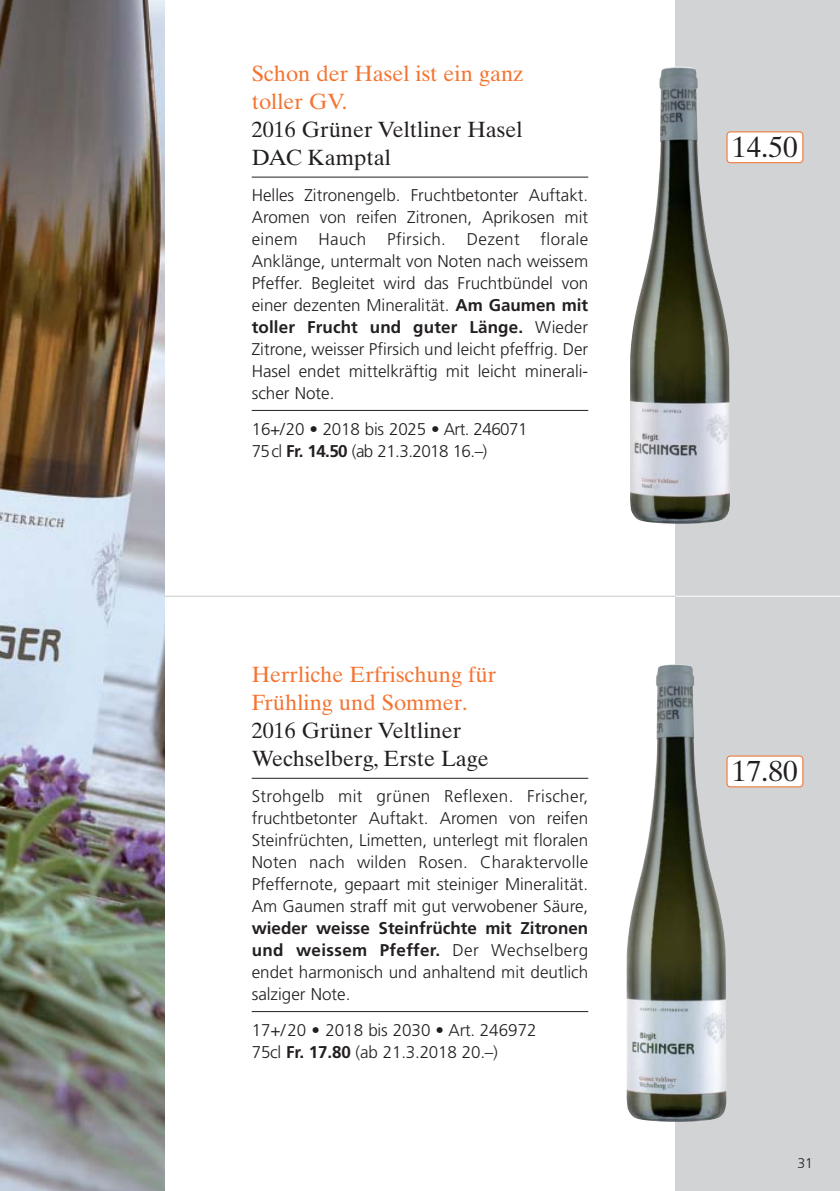
<style>
.page{position:relative;width:840px;height:1191px;background:#fff}
.page>*{position:absolute;margin:0;border:0;box-sizing:border-box;transform-origin:0 0}
.t1{font:29px "Times Ten";color:#231f20}
.t2{font:22px/28px "Times Ten";color:#231f20}
.t3{font:22px/28px "Times Ten";color:#f47431}
.t4{font:300 17px/22px "Frutiger";color:#231f20;text-align:justify}
.t5{font:300 17px/22px "Frutiger";letter-spacing:-.035em;color:#231f20}
.t6{font:300 14px "Frutiger";color:#231f20}
.s1{font-weight:700}
</style>
<div class="page">
<div style="left:675px;top:0;width:164px;height:1191px;background:#d1d3d4"></div>
<hr style="left:251px;top:177px;width:337px;height:1px;background:#231f20">
<hr style="left:251px;top:410px;width:337px;height:1px;background:#231f20">
<hr style="left:251px;top:778px;width:337px;height:1px;background:#231f20">
<hr style="left:251px;top:1011px;width:337px;height:1px;background:#231f20">
<img style="left:630px;top:67px;width:99px;height:456px">
<img style="left:626px;top:664px;width:100px;height:457px">
<img style="left:0;top:0;width:164px;height:1191px">
<hr style="left:675px;top:596px;width:164px;height:1px;background:#fff">
<hr style="left:164px;top:596px;width:511px;height:1px;background:#c6c8ca">
<div style="left:727px;top:132px;width:75px;height:30px;background:#fff;border-radius:3px"></div>
<div style="left:726px;top:131px;width:77px;height:32px;border:2px solid #f47431;border-radius:4px"></div>
<div style="left:727px;top:756px;width:75px;height:30px;background:#fff;border-radius:3px"></div>
<div style="left:726px;top:755px;width:77px;height:32px;border:2px solid #f47431;border-radius:4px"></div>
<p class="t3" style="left:251px;top:61px;width:273px">Schon der Hasel ist ein ganz toller GV.</p>
<p class="t2" style="left:251px;top:117px;width:272px">2016 Grüner Veltliner Hasel<br>DAC Kamptal</p>
<p class="t4" style="left:251px;top:185px;width:338px">Helles Zitronengelb. Fruchtbetonter Auftakt.<br>Aromen von reifen Zitronen, Aprikosen mit einem Hauch Pfirsich. Dezent florale Anklänge, untermalt von Noten nach weissem Pfeffer. Begleitet wird das Fruchtbündel von einer dezenten Mineralität. <span class="s1">Am Gaumen mit toller Frucht und guter Länge.</span> Wieder Zitrone, weisser Pfirsich und leicht pfeffrig. Der Hasel endet mittelkräftig mit leicht minerali&shy;scher Note.</p>
<p class="t5" style="left:251px;top:419px;width:277px">16+/20 • 2018 bis 2025 • Art. 246071<br>75cl <span class="s1">Fr. 14.50</span> (ab 21.3.2018 16.–)</p>
<p class="t3" style="left:251px;top:662px;width:246px">Herrliche Erfrischung für<br>Frühling und Sommer.</p>
<p class="t2" style="left:251px;top:718px;width:238px">2016 Grüner Veltliner<br>Wechselberg, Erste Lage</p>
<p class="t4" style="left:251px;top:786px;width:338px">Strohgelb mit grünen Reflexen. Frischer, frucht betonter Auftakt. Aromen von reifen Steinfrüchten, Limetten, unterlegt mit floralen Noten nach wilden Rosen. Charaktervolle Pfeffernote, gepaart mit steiniger Mineralität.<br>Am Gaumen straff mit gut verwobener Säure,</p>
<p class="t4" style="left:251px;top:918px;width:338px"><span class="s1">wieder weisse Steinfrüchte mit Zitronen und weissem Pfeffer.</span> Der Wechselberg endet harmonisch und anhaltend mit deutlich salziger Note.</p>
<p class="t4" style="left:251px;top:1020px;width:286px">17+/20 • 2018 bis 2030 • Art. 246972<br>75cl <span class="s1">Fr. 17.80</span> (ab 21.3.2018 20.–)</p>
<h1 class="t1" style="left:731px;top:136px;width:67px">14.50</h1>
<h1 class="t1" style="left:731px;top:760px;width:67px">17.80</h1>
<p class="t6" style="left:796px;top:1157px;width:17px">31</p>
</div>
